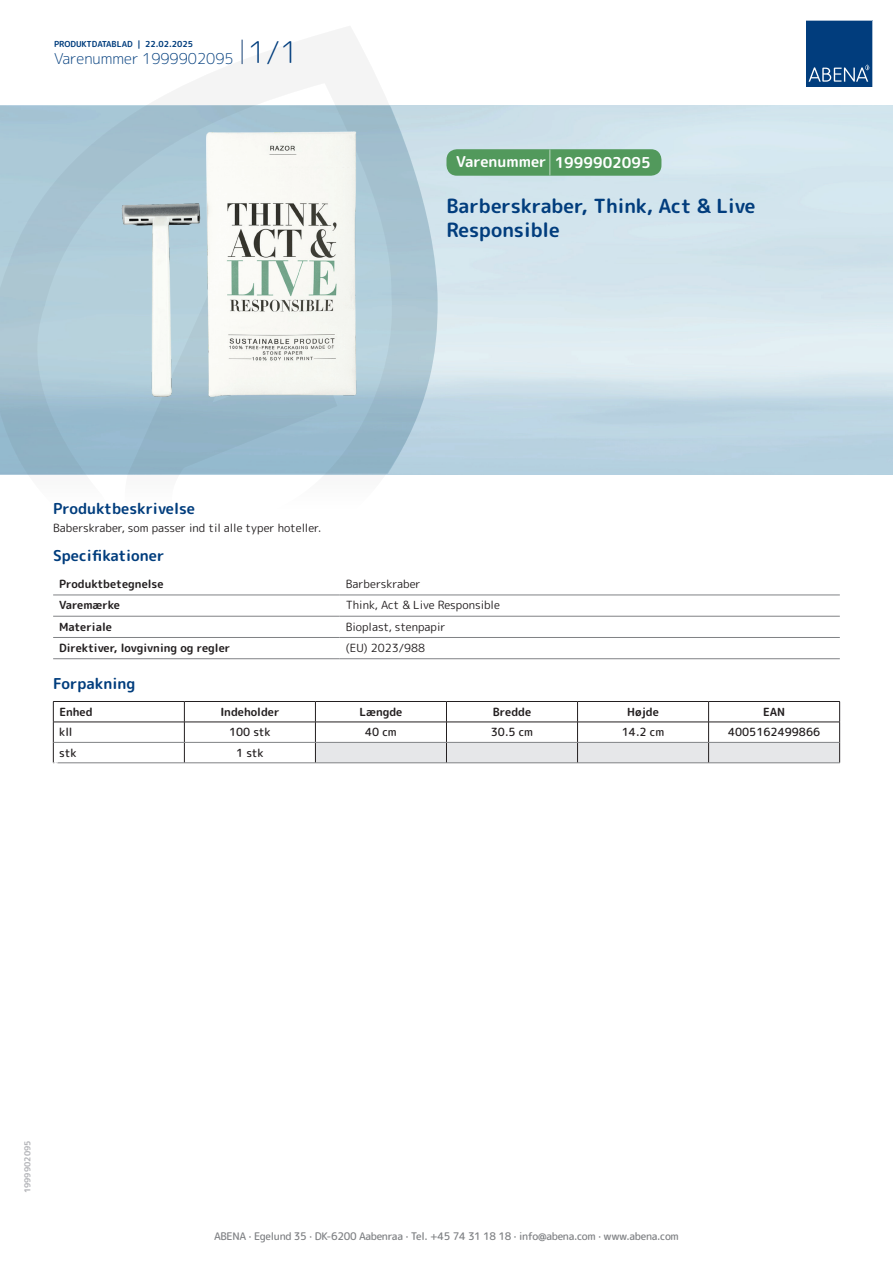
<style>
.page{position:relative;width:893px;height:1263px;background:#fff}
.page>*{position:absolute;margin:0;border:0;box-sizing:border-box;transform-origin:0 0}
.t1{font:700 19.5px/24px "Rounded Mplus 1 c";color:#013d7d}
.t2{font:700 15px "Rounded Mplus 1 c";color:#013d7d}
.t3{font:300 15px "Rounded Mplus 1 c";color:#013d7d}
.t4{font:700 15px "Rounded Mplus 1 c";color:#fff}
.t5{font:11.25px "Rounded Mplus 1 c";color:#231f20}
.t6{font:700 11.25px "Rounded Mplus 1 c";color:#231f20}
.t7{font:500 11.25px "Rounded Mplus 1 c";color:#231f20}
.t8{font:500 10.5px "Rounded Mplus 1 c";letter-spacing:-.03em;color:#808285}
.t9{font:700 10.5px "Rounded Mplus 1 c";color:#fff}
.t10{font:700 8.25px "Rounded Mplus 1 c";color:#013d7d}
.t11{font:700 8.25px "Rounded Mplus 1 c";color:#b2b3b7}
.s1{font-size:30px}
.s2{font-size:25.5px}
</style>
<div class="page">
<svg style="left:0;top:26px;width:439px;height:569px"></svg>
<svg style="left:0;top:106px;width:438px;height:368px;background:#a5c3d2"></svg>
<svg style="left:242px;top:40px;width:1px;height:24px"></svg>
<svg style="left:806px;top:20px;width:67px;height:67px;background:#144b86"></svg>
<img style="left:118px;top:127px;width:242px;height:275px">
<hr style="left:53px;top:595px;width:287px;height:1px;background:#808285">
<hr style="left:340px;top:595px;width:500px;height:1px;background:#808285">
<hr style="left:53px;top:616px;width:287px;height:1px;background:#808285">
<hr style="left:340px;top:616px;width:500px;height:1px;background:#808285">
<hr style="left:53px;top:637px;width:287px;height:1px;background:#808285">
<hr style="left:340px;top:637px;width:500px;height:1px;background:#808285">
<hr style="left:53px;top:658px;width:287px;height:1px;background:#808285">
<hr style="left:340px;top:658px;width:500px;height:1px;background:#808285">
<hr style="left:53px;top:701px;width:131px;height:1px;background:#231f20">
<hr style="left:184px;top:701px;width:131px;height:1px;background:#231f20">
<hr style="left:315px;top:701px;width:131px;height:1px;background:#231f20">
<hr style="left:446px;top:701px;width:131px;height:1px;background:#231f20">
<hr style="left:577px;top:701px;width:132px;height:1px;background:#231f20">
<hr style="left:709px;top:701px;width:131px;height:1px;background:#231f20">
<hr style="left:53px;top:722px;width:131px;height:1px;background:#231f20">
<hr style="left:184px;top:722px;width:131px;height:1px;background:#231f20">
<svg style="left:53px;top:702px;width:1px;height:60px"></svg>
<svg style="left:184px;top:702px;width:1px;height:60px"></svg>
<svg style="left:315px;top:702px;width:525px;height:60px"></svg>
<hr style="left:54px;top:742px;width:130px;height:1px;background:#808285">
<hr style="left:184px;top:742px;width:131px;height:1px;background:#808285">
<hr style="left:315px;top:742px;width:131px;height:1px;background:#808285">
<hr style="left:446px;top:742px;width:131px;height:1px;background:#808285">
<hr style="left:577px;top:742px;width:132px;height:1px;background:#808285">
<hr style="left:709px;top:742px;width:130px;height:1px;background:#808285">
<hr style="left:53px;top:762px;width:131px;height:1px;background:#808285">
<hr style="left:184px;top:762px;width:131px;height:1px;background:#808285">
<hr style="left:315px;top:762px;width:131px;height:1px;background:#808285">
<hr style="left:446px;top:762px;width:131px;height:1px;background:#808285">
<hr style="left:577px;top:762px;width:132px;height:1px;background:#808285">
<hr style="left:709px;top:762px;width:131px;height:1px;background:#808285">
<div style="left:446px;top:149px;width:215px;height:27px;background:#52995c;border-radius:10px"></div>
<p class="t10" style="left:54px;top:38px;width:141px">PRODUKTDATABLAD | 22.02.2025</p>
<h2 class="t3" style="left:54px;top:48px;width:246px">Varenummer 1999902095 <span class="s1">1/1</span></h2>
<h2 class="t4" style="left:456px;top:152px;width:196px">Varenummer <span class="s2">|</span> 1999902095</h2>
<h1 class="t1" style="left:446px;top:194px;width:311px">Barberskraber, Think, Act &amp; Live<br>Responsible</h1>
<h2 class="t2" style="left:53px;top:498px;width:143px">Produktbeskrivelse</h2>
<p class="t5" style="left:53px;top:520px;width:270px">Baberskraber, som passer ind til alle typer hoteller.</p>
<h2 class="t2" style="left:53px;top:545px;width:113px">Specifikationer</h2>
<p class="t6" style="left:59px;top:576px;width:106px">Produktbetegnelse</p>
<p class="t5" style="left:346px;top:576px;width:76px">Barberskraber</p>
<p class="t6" style="left:59px;top:597px;width:62px">Varemærke</p>
<p class="t5" style="left:346px;top:597px;width:156px">Think, Act &amp; Live Responsible</p>
<p class="t6" style="left:59px;top:618px;width:54px">Materiale</p>
<p class="t5" style="left:346px;top:618px;width:101px">Bioplast, stenpapir</p>
<p class="t6" style="left:59px;top:640px;width:173px">Direktiver, lovgivning og regler</p>
<p class="t5" style="left:346px;top:640px;width:81px">(EU) 2023/988</p>
<h2 class="t2" style="left:53px;top:673px;width:84px">Forpakning</h2>
<p class="t6" style="left:59px;top:704px;width:35px">Enhed</p>
<p class="t6" style="left:220px;top:704px;width:61px">Indeholder</p>
<p class="t6" style="left:359px;top:704px;width:44px">Længde</p>
<p class="t6" style="left:493px;top:704px;width:40px">Bredde</p>
<p class="t6" style="left:627px;top:704px;width:33px">Højde</p>
<p class="t6" style="left:763px;top:704px;width:24px">EAN</p>
<p class="t7" style="left:59px;top:724px;width:15px">kll</p>
<p class="t7" style="left:229px;top:724px;width:43px">100 stk</p>
<p class="t7" style="left:365px;top:724px;width:33px">40 cm</p>
<p class="t7" style="left:491px;top:724px;width:44px">30.5 cm</p>
<p class="t7" style="left:622px;top:724px;width:44px">14.2 cm</p>
<p class="t7" style="left:728px;top:724px;width:94px">4005162499866</p>
<p class="t7" style="left:59px;top:745px;width:19px">stk</p>
<p class="t7" style="left:236px;top:745px;width:29px">1 stk</p>
<p class="t9" style="left:53px;top:758px;width:7px">*</p>
<p class="t11" style="left:22px;top:1193px;width:54px;rotate:-90deg">1999902095</p>
<p class="t8" style="left:214px;top:1229px;width:466px">ABENA · Egelund 35 · DK-6200 Aabenraa · Tel. +45 74 31 18 18 · info@abena.com · www.abena.com</p>
</div>
